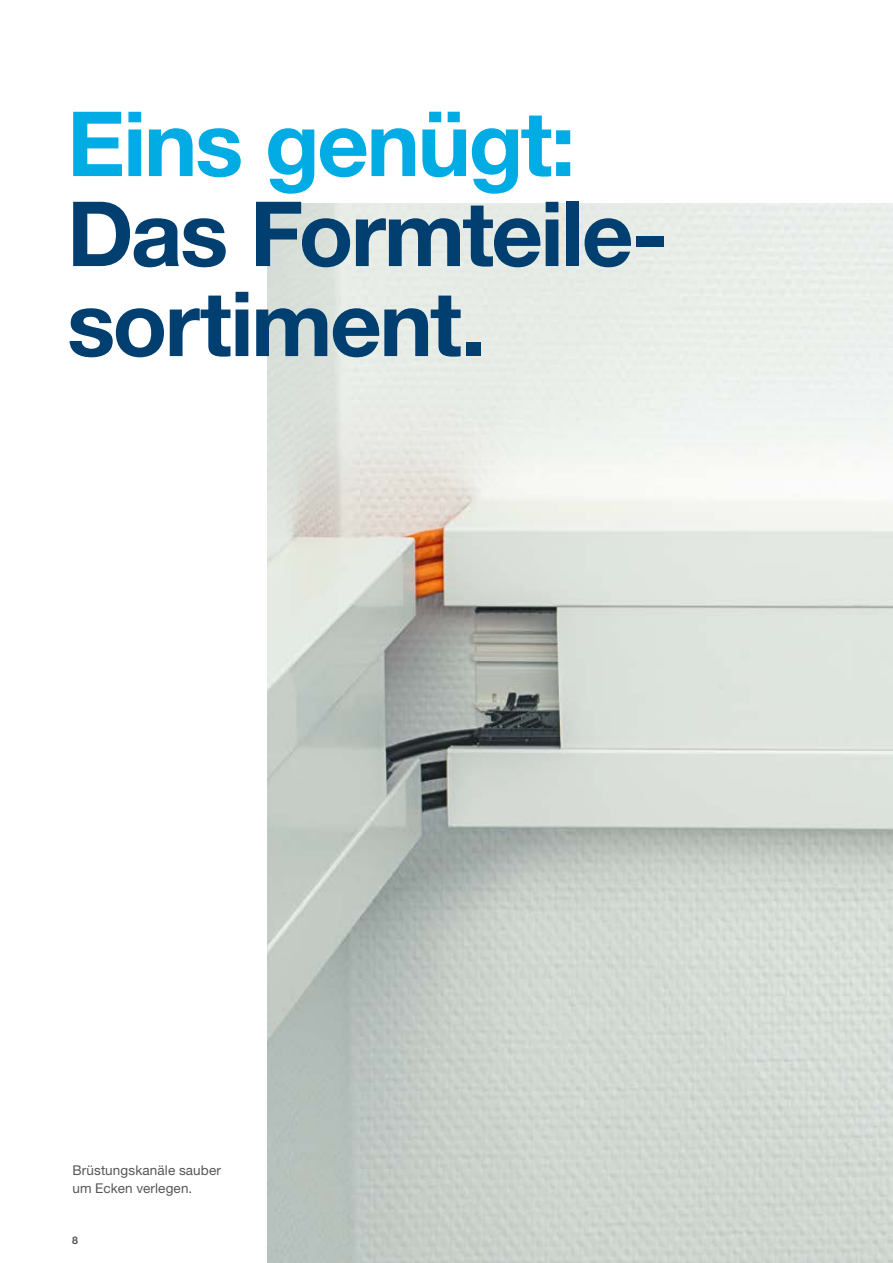
<style>
.page{position:relative;width:893px;height:1263px;background:#fff}
.page>*{position:absolute;margin:0;border:0;box-sizing:border-box;transform-origin:0 0}
.t1{font:700 90px/90px "Helvetica Neue LTW1 G";letter-spacing:-.03em;color:#003f6f}
.t2{font:700 90px "Helvetica Neue LTW1 G";letter-spacing:-.025em;color:#00ace3}
.t3{font:13.5px/18px "Helvetica Neue LTW1 G";letter-spacing:.01em;color:#555756}
.t4{font:700 10.5px "Helvetica Neue LTW1 G";color:#555756}
</style>
<div class="page">
<img style="left:267px;top:203px;width:626px;height:1060px">
<h1 class="t2" style="left:67px;top:88px;width:510px">Eins genügt:</h1>
<h1 class="t1" style="left:67px;top:188px;width:603px">Das Formteile&shy;sortiment.</h1>
<p class="t3" style="left:72px;top:1161px;width:150px">Brüstungskanäle sauber um Ecken verlegen.</p>
<p class="t4" style="left:72px;top:1233px;width:7px">8</p>
</div>
